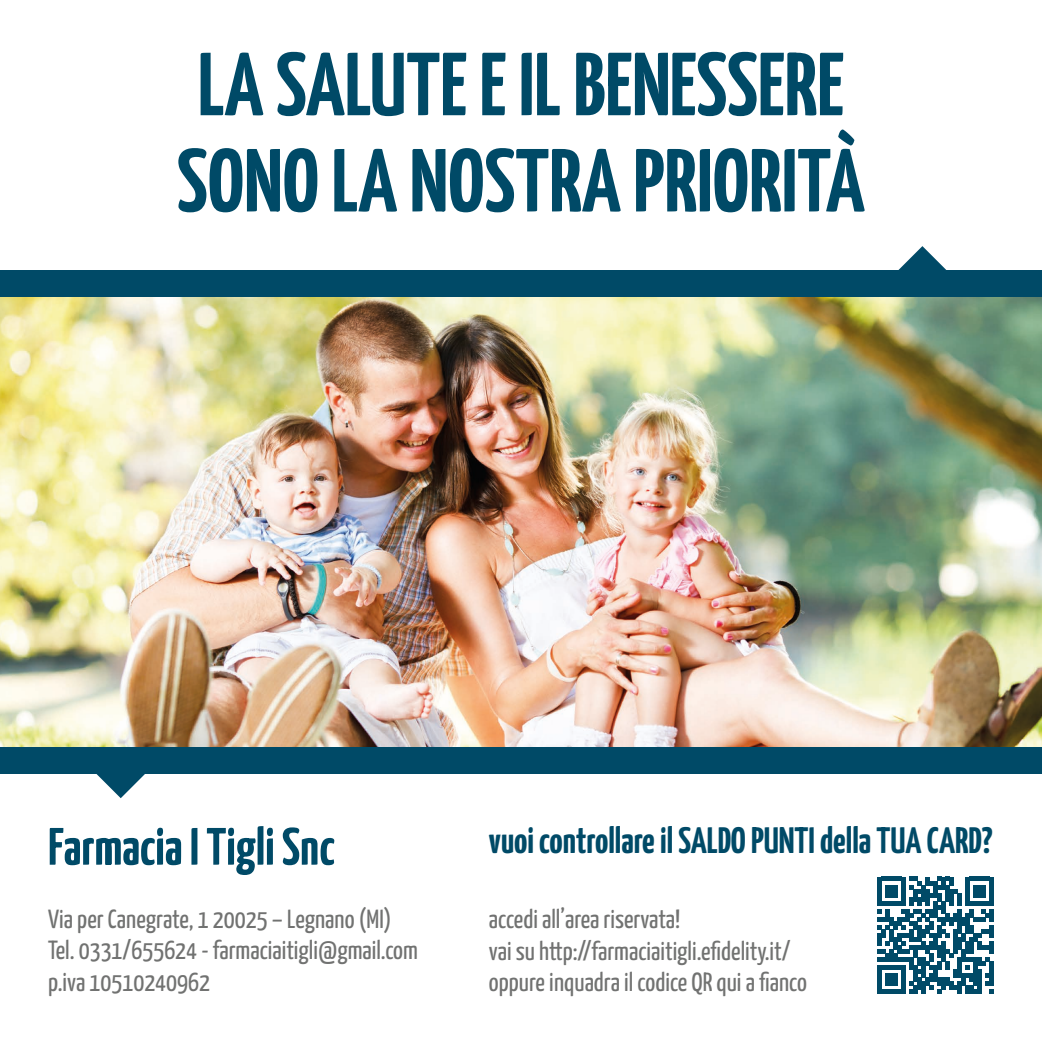
<style>
.page{position:relative;width:1042px;height:1042px;background:#fff}
.page>*{position:absolute;margin:0;border:0;box-sizing:border-box;transform-origin:0 0}
.t1{font:700 89.25px/96.2px "Yanone Kaffeesatz";color:#004a67}
.t2{font:700 52.5px "Yanone Kaffeesatz";color:#004a67}
.t3{font:700 36.75px "Yanone Kaffeesatz";color:#004a67}
.t4{font:26.25px/31.5px "Yanone Kaffeesatz";color:#717271}
</style>
<div class="page">
<img style="left:0;top:297px;width:1042px;height:450px">
<svg style="left:898px;top:246px;width:49px;height:24px"></svg>
<div style="left:0;top:270px;width:1042px;height:27px;background:#004a67"></div>
<svg style="left:96px;top:774px;width:49px;height:24px"></svg>
<div style="left:0;top:747px;width:1042px;height:27px;background:#004a67"></div>
<svg style="left:877px;top:877px;width:117px;height:116px"></svg>
<h1 class="t1" style="left:177px;top:30px;width:689px">LA SALUTE E IL BENESSERE<br>SONO LA NOSTRA PRIORITÀ</h1>
<h2 class="t2" style="left:48px;top:809px;width:288px">Farmacia I Tigli Snc</h2>
<p class="t4" style="left:48px;top:901px;width:371px">Via per Canegrate, 1 20025 – Legnano (MI)<br>Tel. 0331/655624 - farmaciaitigli@gmail.com p.iva 10510240962</p>
<p class="t4" style="left:489px;top:901px;width:319px">accedi all’area riservata!<br>vai su http://farmaciaitigli.efidelity.it/ oppure inquadra il codice QR qui a fianco</p>
<h3 class="t3" style="left:489px;top:814px;width:505px">vuoi controllare il SALDO PUNTI della TUA CARD?</h3>
</div>
